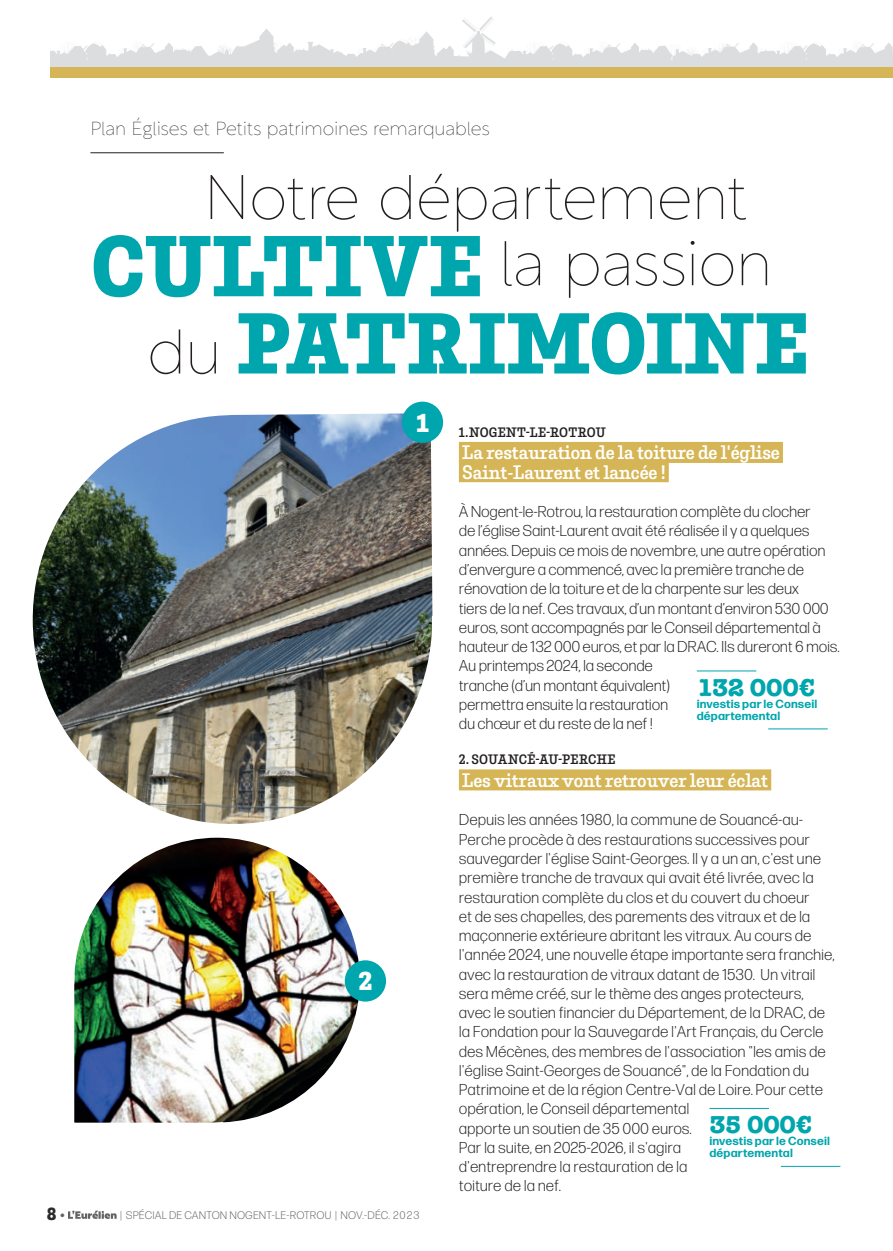
<style>
.page{position:relative;width:893px;height:1251px;background:#fff}
.page>*{position:absolute;margin:0;border:0;box-sizing:border-box;transform-origin:0 0}
.t1{font:800 77.17px "Belarius Poster";letter-spacing:.015em;color:#00a6ad}
.t2{font:100 63px/66.1px "Rustica";letter-spacing:-.02em;color:#231f20}
.t3{font:700 25.2px "American Typewriter";letter-spacing:-.01em;color:#00a6ad}
.t4{font:800 23.28px "Belarius Poster";color:#fff}
.t5{font:100 18.9px "Rustica";letter-spacing:-.015em;color:#231f20}
.t6{font:600 17.5px/19.2px "Belarius Poster";letter-spacing:-.01em;color:#fff}
.t7{font:300 15.75px/19.2px "Forma DJR Micro";letter-spacing:-.01em;color:#231f20}
.t8{font:800 15.75px "Belarius Poster";color:#2b292a}
.t9{font:600 12.25px "Belarius Poster";letter-spacing:.015em;color:#231f20}
.t10{font:700 11.9px/11.9px "Forma DJR Micro";letter-spacing:.01em;color:#00a6ad}
.t11{font:300 11.03px "Forma DJR Micro";letter-spacing:.015em;color:#636366}
.s1{font-family:"Belarius Poster";font-weight:800;font-size:77.17px;color:#00a6ad}
.s2{font-family:"Rustica";font-weight:100;font-size:63px;color:#231f20}
.s3{font-family:"DIN Light";font-weight:400;font-size:11.03px;color:#636366}
</style>
<div class="page">
<svg style="left:68px;top:1210px;width:49px;height:8px"></svg>
<svg style="left:51px;top:17px;width:842px;height:50px"></svg>
<div style="left:51px;top:67px;width:842px;height:10px;background:#d5b555"></div>
<hr style="left:90px;top:152px;width:134px;height:1px;background:#231f20">
<div style="left:459px;top:442px;width:324px;height:21px;background:#d5b555"></div>
<div style="left:459px;top:461px;width:210px;height:21px;background:#d5b555"></div>
<div style="left:459px;top:769px;width:312px;height:21px;background:#d5b555"></div>
<img style="left:74px;top:837px;width:302px;height:286px">
<img style="left:32px;top:406px;width:412px;height:418px">
<div style="left:402px;top:401px;width:41px;height:42px;background:#00a6ad;border-radius:50%"></div>
<hr style="left:709px;top:1107px;width:60px;height:1px;background:#00a6ad">
<hr style="left:781px;top:1165px;width:59px;height:1px;background:#00a6ad">
<hr style="left:697px;top:670px;width:59px;height:1px;background:#00a6ad">
<hr style="left:768px;top:728px;width:60px;height:1px;background:#00a6ad">
<div style="left:345px;top:960px;width:41px;height:41px;background:#00a6ad;border-radius:50%"></div>
<p class="t5" style="left:90px;top:112px;width:401px">Plan Églises et Petits patrimoines remarquables</p>
<h2 class="t2" style="left:90px;top:157px;width:684px;text-indent:113px">Notre département<br><span class="s1">CULTIVE</span> la passion</h2>
<h1 class="t1" style="left:147px;top:287px;width:663px"><span class="s2">du</span> PATRIMOINE</h1>
<h3 class="t4" style="left:416px;top:405px;width:14px">1</h3>
<h3 class="t4" style="left:358px;top:964px;width:15px">2</h3>
<p class="t8" style="left:47px;top:1202px;width:20px">8 <span class="s3">•</span></p>
<p class="t11" style="left:121px;top:1207px;width:300px">| SPÉCIAL DE CANTON NOGENT-LE-ROTROU | NOV.-DÉC. 2023</p>
<p class="t9" style="left:459px;top:423px;width:149px">1.NOGENT-LE-ROTROU</p>
<p class="t6" style="left:462px;top:443px;width:319px">La restauration de la toiture de l'église<br>Saint-Laurent et lancée !</p>
<p class="t7" style="left:459px;top:501px;width:382px">À Nogent-le-Rotrou, la restauration complète du clocher<br>de l’église Saint-Laurent avait été réalisée il y a quelques années. Depuis ce mois de novembre, une autre opération d’envergure a commencé, avec la première tranche de rénovation de la toiture et de la charpente sur les deux<br>tiers de la nef. Ces travaux, d’un montant d’environ 530 000 euros, sont accompagnés par le Conseil départemental à hauteur de 132 000 euros, et par la DRAC. Ils dureront 6 mois.<br>Au printemps 2024, la seconde<br>tranche (d’un montant équivalent)<br>permettra ensuite la restauration<br>du chœur et du reste de la nef !</p>
<p class="t9" style="left:459px;top:751px;width:158px">2. SOUANCÉ-AU-PERCHE</p>
<p class="t6" style="left:462px;top:770px;width:308px">Les vitraux vont retrouver leur éclat</p>
<p class="t7" style="left:459px;top:809px;width:377px">Depuis les années 1980, la commune de Souancé-au-Perche procède à des restaurations successives pour sauvegarder l'église Saint-Georges. Il y a un an, c'est une première tranche de travaux qui avait été livrée, avec la restauration complète du clos et du couvert du choeur<br>et de ses chapelles, des parements des vitraux et de la maçonnerie extérieure abritant les vitraux. Au cours de l'année 2024, une nouvelle étape importante sera franchie, avec la restauration de vitraux datant de 1530. Un vitrail sera même créé, sur le thème des anges protecteurs, avec le soutien financier du Département, de la DRAC, de la Fondation pour la Sauvegarde l'Art Français, du Cercle des Mécènes, des membres de l'association "les amis de l'église Saint-Georges de Souancé", de la Fondation du Patrimoine et de la région Centre-Val de Loire. Pour cette opération, le Conseil départemental<br>apporte un soutien de 35 000 euros.<br>Par la suite, en 2025-2026, il s'agira<br>d'entreprendre la restauration de la<br>toiture de la nef.</p>
<h3 class="t3" style="left:697px;top:665px;width:120px">132 000€</h3>
<p class="t10" style="left:697px;top:697px;width:122px">investis par le Conseil départemental</p>
<h3 class="t3" style="left:709px;top:1102px;width:104px">35 000€</h3>
<p class="t10" style="left:709px;top:1134px;width:122px">investis par le Conseil départemental</p>
</div>
